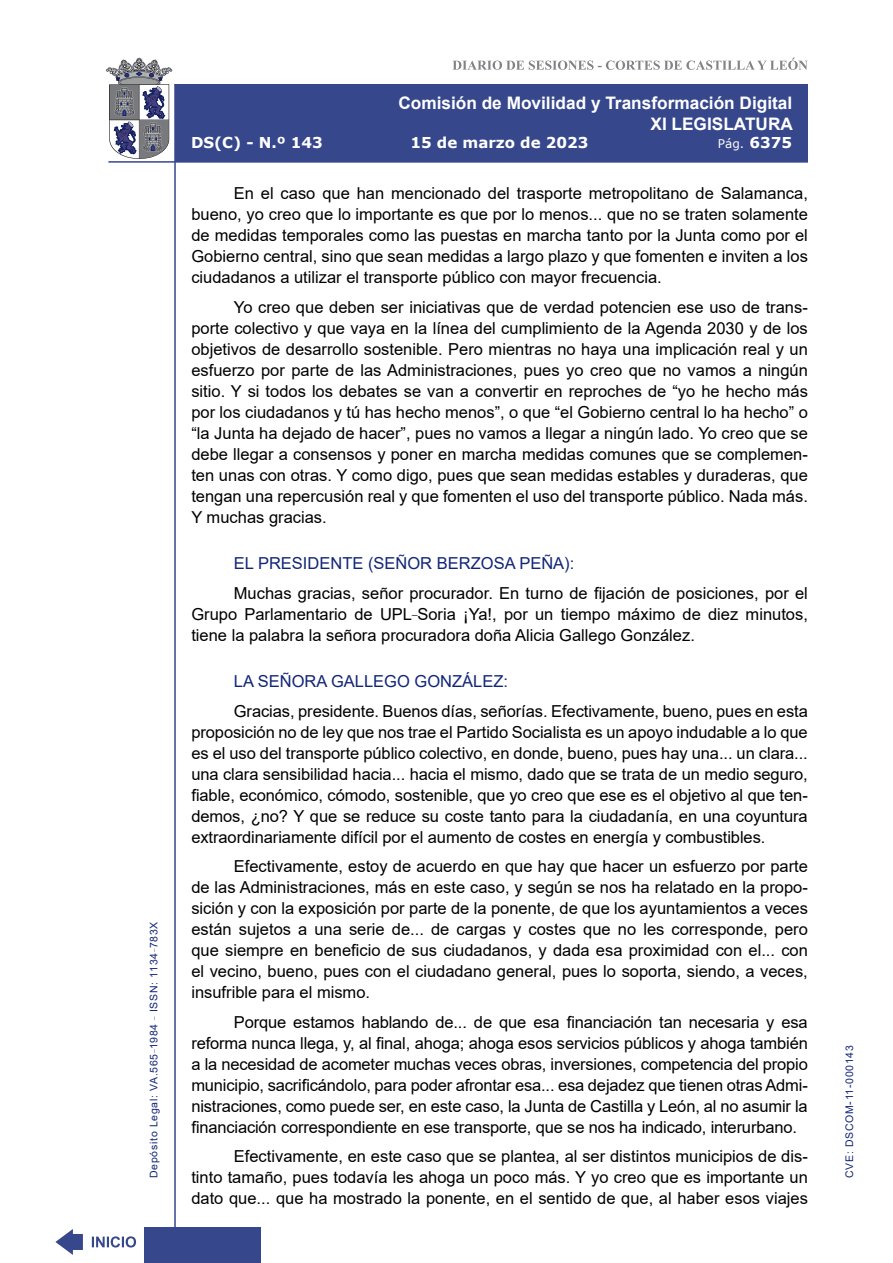
<style>
.page{position:relative;width:893px;height:1263px;background:#fff}
.page>*{position:absolute;margin:0;border:0;box-sizing:border-box;transform-origin:0 0}
.t1{font:700 17.25px/20.7px "Arial";color:#fff;text-align:right}
.t2{font:16.5px/21px "Arial";color:#000;text-align:justify}
.Orador{font:16.5px "Arial";color:#122678}
.t3{font:700 15px "Verdana";color:#fff}
.t4{font:12px "Verdana";color:#fff}
.t5{font:10.5px "Arial";letter-spacing:.065em;color:#122678}
.s1{font-weight:700;font-size:15px}
</style>
<div class="page">
<svg style="left:452px;top:58px;width:356px;height:12px"></svg>
<hr style="left:174px;top:84px;width:2px;height:1179px;background:#36478c">
<div style="left:144px;top:1227px;width:117px;height:36px;background:#36478c"></div>
<div style="left:175px;top:84px;width:633px;height:78px;background:#36478c"></div>
<hr style="left:108px;top:161px;width:700px;height:2px;background:#36478c">
<svg style="left:92px;top:1236px;width:44px;height:11px"></svg>
<svg style="left:55px;top:1229px;width:28px;height:26px"></svg>
<svg style="left:106px;top:58px;width:66px;height:101px"></svg>
<p class="t5" style="left:146px;top:1178px;width:258px;rotate:-90deg">Depósito Legal: VA.565<sup>_</sup>1984 <sup>_</sup> ISSN: 1134<sup>_</sup>783X</p>
<p class="t1" style="left:398px;top:93px;width:396px">Comisión de Movilidad y Transformación Digital<br>XI LEGISLATURA</p>
<p class="t3" style="left:191px;top:132px;width:133px">DS(C) - N.º 143</p>
<p class="t3" style="left:410px;top:132px;width:180px">15 de marzo de 2023</p>
<p class="t4" style="left:718px;top:135px;width:76px">Pág. <span class="s1">6375</span></p>
<p class="t2" style="left:191px;top:183px;width:618px;text-indent:43px">En el caso que han mencionado del trasporte metropolitano de Salamanca, bueno, yo creo que lo importante es que por lo menos... que no se traten solamente de medidas temporales como las puestas en marcha tanto por la Junta como por el Gobierno central, sino que sean medidas a largo plazo y que fomenten e inviten a los ciudadanos a utilizar el transporte público con mayor frecuencia.</p>
<p class="t2" style="left:191px;top:296px;width:618px;text-indent:43px">Yo creo que deben ser iniciativas que de verdad potencien ese uso de trans&shy;porte colectivo y que vaya en la línea del cumplimiento de la Agenda 2030 y de los objetivos de desarrollo sostenible. Pero mientras no haya una implicación real y un esfuerzo por parte de las Administraciones, pues yo creo que no vamos a ningún sitio. Y si todos los debates se van a convertir en reproches de “yo he hecho más por los ciudadanos y tú has hecho menos”, o que “el Gobierno central lo ha hecho” o “la Junta ha dejado de hacer”, pues no vamos a llegar a ningún lado. Yo creo que se debe llegar a consensos y poner en marcha medidas comunes que se complemen&shy;ten unas con otras. Y como digo, pues que sean medidas estables y duraderas, que tengan una repercusión real y que fomenten el uso del transporte público. Nada más.<br>Y muchas gracias.</p>
<p class="Orador" style="left:234px;top:552px;width:342px">EL PRESIDENTE (SEÑOR BERZOSA PEÑA):</p>
<p class="t2" style="left:191px;top:582px;width:618px;text-indent:43px">Muchas gracias, señor procurador. En turno de fijación de posiciones, por el Grupo Parlamentario de UPL<sup>_</sup>Soria ¡Ya!, por un tiempo máximo de diez minutos, tiene la palabra la señora procuradora doña Alicia Gallego González.</p>
<p class="Orador" style="left:234px;top:670px;width:276px">LA SEÑORA GALLEGO GONZÁLEZ:</p>
<p class="t2" style="left:191px;top:700px;width:618px;text-indent:43px">Gracias, presidente. Buenos días, señorías. Efectivamente, bueno, pues en esta proposición no de ley que nos trae el Partido Socialista es un apoyo indudable a lo que es el uso del transporte público colectivo, en donde, bueno, pues hay una... un clara... una clara sensibilidad hacia... hacia el mismo, dado que se trata de un medio seguro, fiable, económico, cómodo, sostenible, que yo creo que ese es el objetivo al que ten&shy;demos, ¿no? Y que se reduce su coste tanto para la ciudadanía, en una coyuntura extraordinariamente difícil por el aumento de costes en energía y combustibles.</p>
<p class="t2" style="left:191px;top:856px;width:618px;text-indent:43px">Efectivamente, estoy de acuerdo en que hay que hacer un esfuerzo por parte de las Administraciones, más en este caso, y según se nos ha relatado en la propo&shy;sición y con la exposición por parte de la ponente, de que los ayuntamientos a veces están sujetos a una serie de... de cargas y costes que no les corresponde, pero que siempre en beneficio de sus ciudadanos, y dada esa proximidad con el... con el vecino, bueno, pues con el ciudadano general, pues lo soporta, siendo, a veces, insufrible para el mismo.</p>
<p class="t2" style="left:191px;top:1011px;width:618px;text-indent:43px">Porque estamos hablando de... de que esa financiación tan necesaria y esa reforma nunca llega, y, al final, ahoga; ahoga esos servicios públicos y ahoga también a la necesidad de acometer muchas veces obras, inversiones, competencia del propio municipio, sacrificándolo, para poder afrontar esa... esa dejadez que tienen otras Admi&shy;nistraciones, como puede ser, en este caso, la Junta de Castilla y León, al no asumir la financiación correspondiente en ese transporte, que se nos ha indicado, interurbano.</p>
<p class="t2" style="left:191px;top:1146px;width:618px;text-indent:43px">Efectivamente, en este caso que se plantea, al ser distintos municipios de dis&shy;tinto tamaño, pues todavía les ahoga un poco más. Y yo creo que es importante un dato que... que ha mostrado la ponente, en el sentido de que, al haber esos viajes</p>
<p class="t5" style="left:842px;top:1178px;width:134px;rotate:-90deg">CVE: DSCOM-11-000143</p>
</div>
